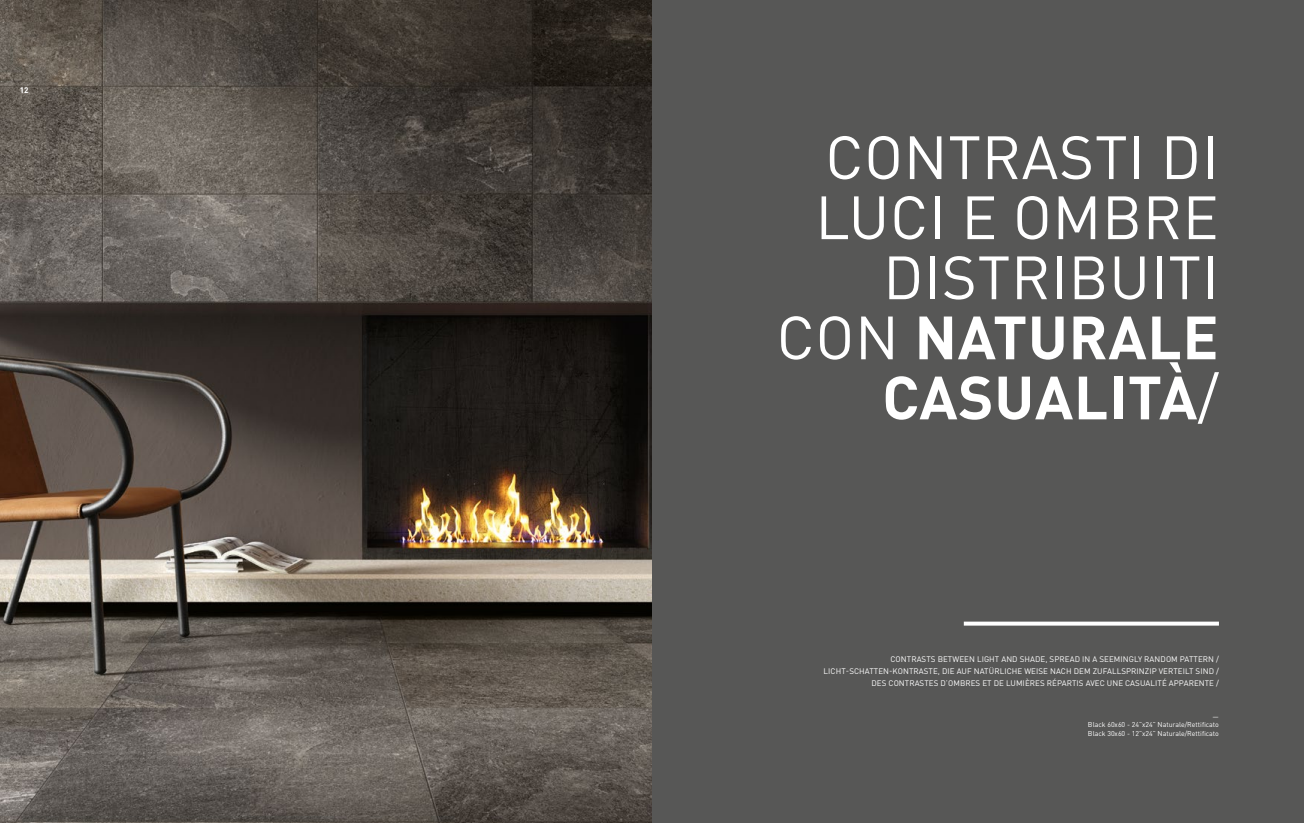
<style>
.page{position:relative;width:1304px;height:823px;background:#fff}
.page>*{position:absolute;margin:0;border:0;box-sizing:border-box;transform-origin:0 0}
.t1{font:60px/60px "DIN Pro";letter-spacing:.01em;color:#fff;text-align:right}
.t2{font:8px/12px "DIN Pro";letter-spacing:.01em;color:#fff;text-align:right}
.t3{font:700 8px "DIN Pro";color:#fff}
.t4{font:7px/8.4px "DIN Pro";color:#fff;text-align:justify}
.s1{font-weight:700}
</style>
<div class="page">
<img style="left:0;top:0;width:652px;height:822px">
<div style="left:652px;top:0;width:652px;height:822px;background:#575756"></div>
<svg style="left:964px;top:621px;width:255px;height:4px"></svg>
<p class="t3" style="left:20px;top:84px;width:10px">12</p>
<h1 class="t1" style="left:777px;top:126px;width:444px">CONTRASTI DI<br>LUCI E OMBRE<br>DISTRIBUITI<br>CON <span class="s1">NATURALE<br>CASUALITÀ</span>/</h1>
<p class="t2" style="left:824px;top:652px;width:397px">CONTRASTS BETWEEN LIGHT AND SHADE, SPREAD IN A SEEMINGLY RANDOM PATTERN /<br>LICHT-SCHATTEN-KONTRASTE, DIE AUF NATÜRLICHE WEISE NACH DEM ZUFALLSPRINZIP VERTEILT SIND /<br>DES CONTRASTES D’OMBRES ET DE LUMIÈRES RÉPARTIS AVEC UNE CASUALITÉ APPARENTE /</p>
<p class="t4" style="left:1088px;top:711px;width:132px;text-indent:125px">— Black 60x60 - 24”x24” Naturale/Rettificato Black 30x60 - 12”x24” Naturale/Rettificato</p>
</div>
